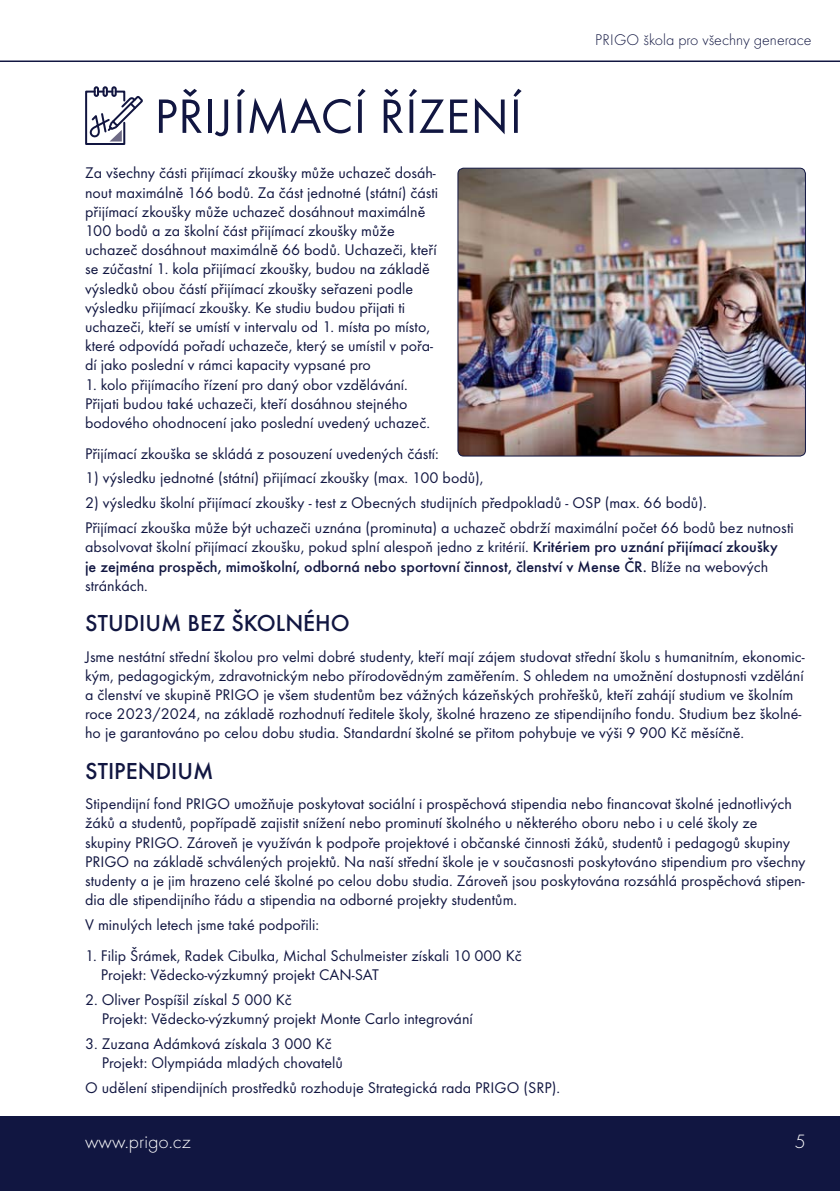
<style>
.page{position:relative;width:840px;height:1191px;background:#fff}
.page>*{position:absolute;margin:0;border:0;box-sizing:border-box;transform-origin:0 0}
.t1{font:50px "Futura TOT";letter-spacing:.015em;color:#111641}
.t2{font:500 24px "Futura TOT";color:#111641}
.t3{font:20px "Futura TOT Ligh";color:#fff}
.t4{font:16px/19.2px "Futura TOT";color:#111641}
.t5{font:500 16px/19.2px "Futura TOT";color:#111641}
.t6{font:16px "Futura TOT Ligh";color:#111641}
.s1{font-weight:400}
</style>
<div class="page">
<div style="left:0;top:1116px;width:839px;height:75px;background:#111641"></div>
<hr style="left:0;top:60px;width:839px;height:2px;background:#111641">
<div style="left:94px;top:86px;width:5px;height:11px;border:2px solid #111540;border-radius:2px"></div>
<div style="left:102px;top:86px;width:6px;height:11px;border:2px solid #111540;border-radius:2px"></div>
<div style="left:111px;top:86px;width:6px;height:11px;border:2px solid #111540;border-radius:2px"></div>
<svg style="left:85px;top:90px;width:58px;height:55px"></svg>
<img style="left:457px;top:168px;width:348px;height:288px;border-radius:6px">
<div style="left:457px;top:168px;width:348px;height:288px;border:1px solid #111641;border-radius:6px"></div>
<p class="t6" style="left:595px;top:32px;width:218px">PRIGO škola pro všechny generace</p>
<h1 class="t1" style="left:154px;top:93px;width:369px">PŘIJÍMACÍ ŘÍZENÍ</h1>
<p class="t4" style="left:85px;top:164px;width:354px">Za všechny části přijímací zkoušky může uchazeč dosáh&shy;nout maximálně 166 bodů. Za část jednotné (státní) části přijímací zkoušky může uchazeč dosáhnout maximálně 100 bodů a za školní část přijímací zkoušky může uchazeč dosáhnout maximálně 66 bodů. Uchazeči, kteří se zúčastní 1. kola přijímací zkoušky, budou na základě výsledků obou částí přijímací zkoušky seřazeni podle výsledku přijímací zkoušky. Ke studiu budou přijati ti uchazeči, kteří se umístí v intervalu od 1. místa po místo, které odpovídá pořadí uchazeče, který se umístil v pořa&shy;dí jako poslední v rámci kapacity vypsané pro</p>
<p class="t4" style="left:85px;top:375px;width:346px">1. kolo přijímacího řízení pro daný obor vzdělávání.<br>Přijati budou také uchazeči, kteří dosáhnou stejného bodového ohodnocení jako poslední uvedený uchazeč.</p>
<p class="t4" style="left:85px;top:444px;width:355px">Přijímací zkouška se skládá z posouzení uvedených částí:</p>
<p class="t4" style="left:85px;top:469px;width:399px">1) výsledku jednotné (státní) přijímací zkoušky (max. 100 bodů),</p>
<p class="t4" style="left:85px;top:491px;width:709px;line-height:24.8px">2) výsledku školní přijímací zkoušky - test z Obecných studijních předpokladů - OSP (max. 66 bodů).<br>Přijímací zkouška může být uchazeči uznána (prominuta) a uchazeč obdrží maximální počet 66 bodů bez nutnosti</p>
<p class="t5" style="left:85px;top:538px;width:693px"><span class="s1">absolvovat školní přijímací zkoušku, pokud splní alespoň jedno z kritérií.</span> Kritériem pro uznání přijímací zkoušky je zejména prospěch, mimoškolní, odborná nebo sportovní činnost, členství v Mense ČR. <span class="s1">Blíže na webových stránkách.</span></p>
<h2 class="t2" style="left:85px;top:612px;width:266px">STUDIUM BEZ ŠKOLNÉHO</h2>
<p class="t4" style="left:85px;top:647px;width:720px">Jsme nestátní střední školou pro velmi dobré studenty, kteří mají zájem studovat střední školu s humanitním, ekonomic&shy;kým, pedagogickým, zdravotnickým nebo přírodovědným zaměřením. S ohledem na umožnění dostupnosti vzdělání a členství ve skupině PRIGO je všem studentům bez vážných kázeňských prohřešků, kteří zahájí studium ve školním roce 2023/2024, na základě rozhodnutí ředitele školy, školné hrazeno ze stipendijního fondu. Studium bez školné&shy;ho je garantováno po celou dobu studia. Standardní školné se přitom pohybuje ve výši 9 900 Kč měsíčně.</p>
<h2 class="t2" style="left:85px;top:759px;width:130px">STIPENDIUM</h2>
<p class="t4" style="left:85px;top:795px;width:721px">Stipendijní fond PRIGO umožňuje poskytovat sociální i prospěchová stipendia nebo financovat školné jednotlivých žáků a studentů, popřípadě zajistit snížení nebo prominutí školného u některého oboru nebo i u celé školy ze skupiny PRIGO. Zároveň je využíván k podpoře projektové i občanské činnosti žáků, studentů i pedagogů skupiny PRIGO na základě schválených projektů. Na naší střední škole je v současnosti poskytováno stipendium pro všechny studenty a je jim hrazeno celé školné po celou dobu studia. Zároveň jsou poskytována rozsáhlá prospěchová stipen&shy;dia dle stipendijního řádu a stipendia na odborné projekty studentům.</p>
<p class="t4" style="left:85px;top:916px;width:235px">V minulých letech jsme také podpořili:</p>
<p class="t4" style="left:101px;top:946px;width:422px;text-indent:-16px">1. Filip Šrámek, Radek Cibulka, Michal Schulmeister získali 10 000 Kč<br>Projekt: Vědecko-výzkumný projekt CAN-SAT</p>
<p class="t4" style="left:102px;top:990px;width:372px;text-indent:-17px">2. Oliver Pospíšil získal 5 000 Kč<br>Projekt: Vědecko-výzkumný projekt Monte Carlo integrování</p>
<p class="t4" style="left:102px;top:1034px;width:242px;text-indent:-17px">3. Zuzana Adámková získala 3 000 Kč<br>Projekt: Olympiáda mladých chovatelů</p>
<p class="t4" style="left:85px;top:1078px;width:476px">O udělení stipendijních prostředků rozhoduje Strategická rada PRIGO (SRP).</p>
<p class="t3" style="left:85px;top:1131px;width:107px">www.prigo.cz</p>
<p class="t3" style="left:794px;top:1131px;width:12px">5</p>
</div>
